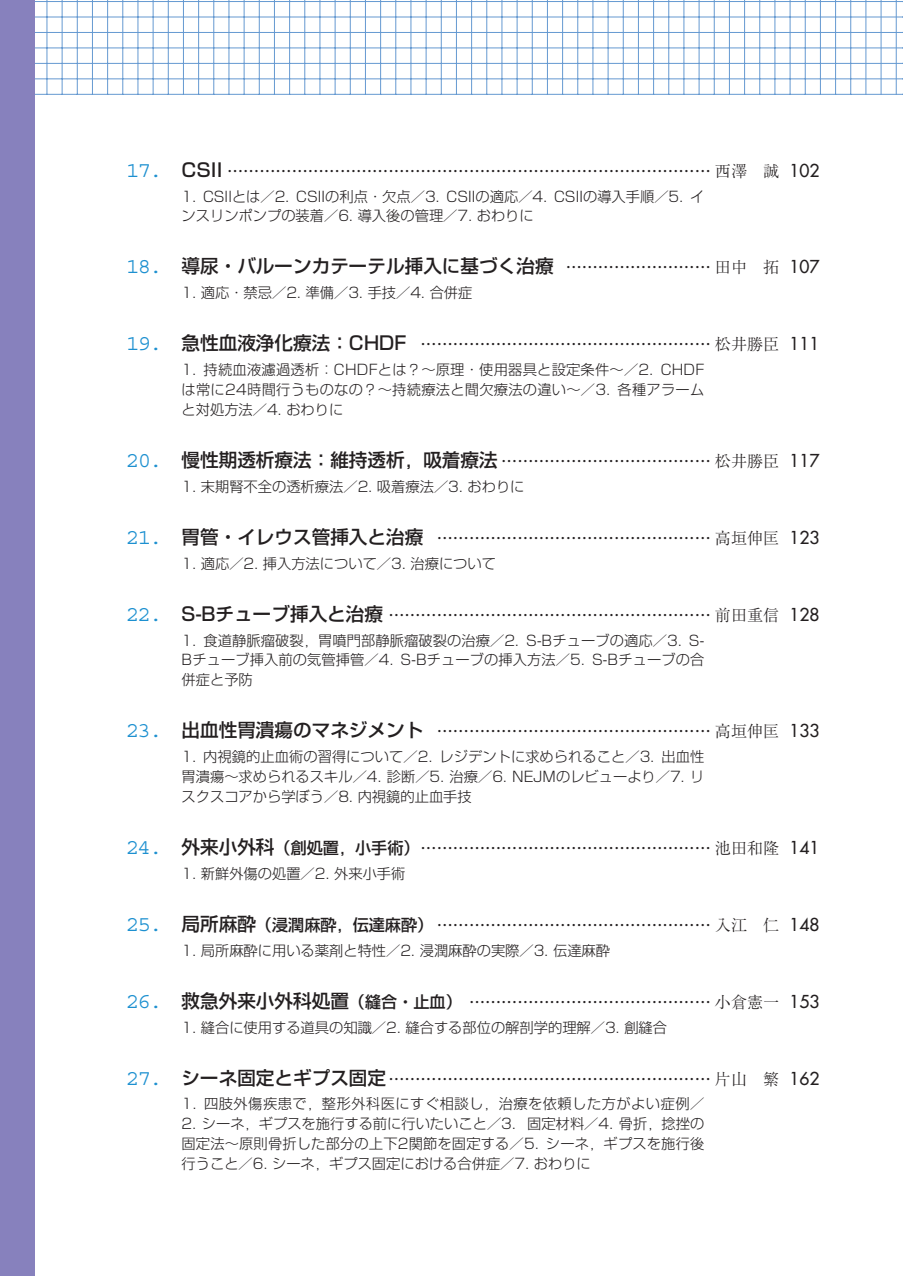
<style>
.page{position:relative;width:903px;height:1276px;background:#fff}
.page>*{position:absolute;margin:0;border:0;box-sizing:border-box;transform-origin:0 0}
.t1{font:500 18.55px "Shin Go";color:#231f20}
.t2{font:300 16.1px "Ryumin";color:#231f20}
.t3{font:300 14.17px/19.8px "Shin Go";color:#231f20;text-align:justify}
.t4{font:300 14.17px "Shin Go";letter-spacing:.035em;color:#231f20}
.s1{font-family:"Courier";font-weight:400;font-size:22.4px;color:#1d90d0}
.s2{font-family:"Shin Go";font-weight:500;font-size:18.55px}
.s3{font-family:"Futura";font-weight:400;font-size:17.32px}
.s4{font-family:"Ryumin";font-weight:300;font-size:16.1px}
.s5{font-family:"Shin Go";font-weight:500}
</style>
<div class="page">
<hr style="left:0;top:1px;width:903px;height:1px;background:#6599d1">
<hr style="left:0;top:17px;width:903px;height:1px;background:#6599d1">
<hr style="left:0;top:32px;width:903px;height:1px;background:#6599d1">
<hr style="left:0;top:47px;width:903px;height:1px;background:#6599d1">
<hr style="left:0;top:63px;width:903px;height:1px;background:#6599d1">
<hr style="left:0;top:78px;width:903px;height:1px;background:#6599d1">
<hr style="left:0;top:94px;width:903px;height:1px;background:#6599d1">
<hr style="left:46px;top:0;width:1px;height:95px;background:#6599d1">
<hr style="left:62px;top:0;width:1px;height:95px;background:#6599d1">
<hr style="left:77px;top:0;width:1px;height:95px;background:#6599d1">
<hr style="left:92px;top:0;width:1px;height:95px;background:#6599d1">
<hr style="left:107px;top:0;width:1px;height:95px;background:#6599d1">
<hr style="left:122px;top:0;width:1px;height:95px;background:#6599d1">
<hr style="left:137px;top:0;width:1px;height:95px;background:#6599d1">
<hr style="left:153px;top:0;width:1px;height:95px;background:#6599d1">
<hr style="left:168px;top:0;width:1px;height:95px;background:#6599d1">
<hr style="left:183px;top:0;width:1px;height:95px;background:#6599d1">
<hr style="left:198px;top:0;width:1px;height:95px;background:#6599d1">
<hr style="left:213px;top:0;width:1px;height:95px;background:#6599d1">
<hr style="left:228px;top:0;width:1px;height:95px;background:#6599d1">
<hr style="left:244px;top:0;width:1px;height:95px;background:#6599d1">
<hr style="left:259px;top:0;width:1px;height:95px;background:#6599d1">
<hr style="left:274px;top:0;width:1px;height:95px;background:#6599d1">
<hr style="left:289px;top:0;width:1px;height:95px;background:#6599d1">
<hr style="left:304px;top:0;width:1px;height:95px;background:#6599d1">
<hr style="left:319px;top:0;width:1px;height:95px;background:#6599d1">
<hr style="left:335px;top:0;width:1px;height:95px;background:#6599d1">
<hr style="left:350px;top:0;width:1px;height:95px;background:#6599d1">
<hr style="left:365px;top:0;width:1px;height:95px;background:#6599d1">
<hr style="left:380px;top:0;width:1px;height:95px;background:#6599d1">
<hr style="left:395px;top:0;width:1px;height:95px;background:#6599d1">
<hr style="left:410px;top:0;width:1px;height:95px;background:#6599d1">
<hr style="left:426px;top:0;width:1px;height:95px;background:#6599d1">
<hr style="left:441px;top:0;width:1px;height:95px;background:#6599d1">
<hr style="left:456px;top:0;width:1px;height:95px;background:#6599d1">
<hr style="left:471px;top:0;width:1px;height:95px;background:#6599d1">
<hr style="left:486px;top:0;width:1px;height:95px;background:#6599d1">
<hr style="left:501px;top:0;width:1px;height:95px;background:#6599d1">
<hr style="left:517px;top:0;width:1px;height:95px;background:#6599d1">
<hr style="left:532px;top:0;width:1px;height:95px;background:#6599d1">
<hr style="left:547px;top:0;width:1px;height:95px;background:#6599d1">
<hr style="left:562px;top:0;width:1px;height:95px;background:#6599d1">
<hr style="left:577px;top:0;width:1px;height:95px;background:#6599d1">
<hr style="left:592px;top:0;width:1px;height:95px;background:#6599d1">
<hr style="left:608px;top:0;width:1px;height:95px;background:#6599d1">
<hr style="left:623px;top:0;width:1px;height:95px;background:#6599d1">
<hr style="left:638px;top:0;width:1px;height:95px;background:#6599d1">
<hr style="left:653px;top:0;width:1px;height:95px;background:#6599d1">
<hr style="left:668px;top:0;width:1px;height:95px;background:#6599d1">
<hr style="left:683px;top:0;width:1px;height:95px;background:#6599d1">
<hr style="left:699px;top:0;width:1px;height:95px;background:#6599d1">
<hr style="left:714px;top:0;width:1px;height:95px;background:#6599d1">
<hr style="left:729px;top:0;width:1px;height:95px;background:#6599d1">
<hr style="left:744px;top:0;width:1px;height:95px;background:#6599d1">
<hr style="left:759px;top:0;width:1px;height:95px;background:#6599d1">
<hr style="left:774px;top:0;width:1px;height:95px;background:#6599d1">
<hr style="left:790px;top:0;width:1px;height:95px;background:#6599d1">
<hr style="left:805px;top:0;width:1px;height:95px;background:#6599d1">
<hr style="left:820px;top:0;width:1px;height:95px;background:#6599d1">
<hr style="left:835px;top:0;width:1px;height:95px;background:#6599d1">
<hr style="left:850px;top:0;width:1px;height:95px;background:#6599d1">
<hr style="left:865px;top:0;width:1px;height:95px;background:#6599d1">
<hr style="left:881px;top:0;width:1px;height:95px;background:#6599d1">
<hr style="left:896px;top:0;width:1px;height:95px;background:#6599d1">
<div style="left:0;top:0;width:35px;height:1276px;background:#8781bd"></div>
<p class="t2" style="left:126px;top:165px;width:695px"><span class="s1">17.</span> <span class="s2">CSII</span> ……………………………………………………………………………… 西澤　誠 <span class="s3">102</span></p>
<p class="t3" style="left:182px;top:188px;width:524px">1. CSllとは／2. CSIIの利点・欠点／3. CSIIの適応／4. CSIIの導入手順／5. インスリンポンプの装着／6. 導入後の管理／7. おわりに</p>
<h1 class="t1" style="left:126px;top:259px;width:695px"><span class="s1">18.</span> 導尿・バルーンカテーテル挿入に基づく治療 <span class="s4">……………………… 田中　拓</span> <span class="s3">107</span></h1>
<p class="t3" style="left:182px;top:285px;width:292px">1. 適応・禁忌／2. 準備／3. 手技／4. 合併症</p>
<p class="t2" style="left:126px;top:339px;width:695px"><span class="s1">19.</span> <span class="s2">急性血液浄化療法：CHDF</span> ……………………………………………… 松井勝臣 <span class="s3">111</span></p>
<p class="t3" style="left:182px;top:362px;width:524px">1. 持続血液濾過透析：CHDFとは？～原理・使用器具と設定条件～／2. CHDFは常に24時間行うものなの？～持続療法と間欠療法の違い～／3. 各種アラームと対処方法／4. おわりに</p>
<h1 class="t1" style="left:126px;top:453px;width:695px"><span class="s1">20.</span> 慢性期透析療法：維持透析，吸着療法 <span class="s4">………………………………… 松井勝臣</span> <span class="s3">117</span></h1>
<p class="t3" style="left:182px;top:478px;width:345px">1. 末期腎不全の透析療法／2. 吸着療法／3. おわりに</p>
<p class="t2" style="left:126px;top:532px;width:695px"><span class="s1">21.</span> <span class="s2">胃管・イレウス管挿入と治療</span> …………………………………………… 高垣伸匡 <span class="s3">123</span></p>
<p class="t3" style="left:182px;top:555px;width:316px">1. 適応／2. 挿入方法について／3. 治療について</p>
<p class="t2" style="left:126px;top:609px;width:695px"><span class="s1">22.</span> <span class="s2">S-Bチューブ挿入と治療</span> …………………………………………………… 前田重信 <span class="s3">128</span></p>
<p class="t3" style="left:182px;top:632px;width:524px">1. 食道静脈瘤破裂，胃噴門部静脈瘤破裂の治療／2. S-Bチューブの適応／3. S-Bチューブ挿入前の気管挿管／4. S-Bチューブの挿入方法／5. S-Bチューブの合併症と予防</p>
<p class="t2" style="left:126px;top:726px;width:695px"><span class="s1">23.</span> <span class="s2">出血性胃潰瘍のマネジメント</span> …………………………………………… 高垣伸匡 <span class="s3">133</span></p>
<p class="t3" style="left:182px;top:749px;width:524px">1. 内視鏡的止血術の習得について／2. レジデントに求められること／3. 出血性胃潰瘍～求められるスキル／4. 診断／5. 治療／6. NEJMのレビューより／7. リスクスコアから学ぼう／8. 内視鏡的止血手技</p>
<p class="t2" style="left:126px;top:842px;width:695px"><span class="s1">24.</span> <span class="s2">外来小外科</span><span class="s5">（創処置，小手術）</span>……………………………………………… 池田和隆 <span class="s3">141</span></p>
<p class="t3" style="left:182px;top:865px;width:225px">1. 新鮮外傷の処置／2. 外来小手術</p>
<p class="t2" style="left:126px;top:919px;width:695px"><span class="s1">25.</span> <span class="s2">局所麻酔</span><span class="s5">（浸潤麻酔，伝達麻酔）</span> …………………………………………… 入江　仁 <span class="s3">148</span></p>
<p class="t3" style="left:182px;top:942px;width:430px">1. 局所麻酔に用いる薬剤と特性／2. 浸潤麻酔の実際／3. 伝達麻酔</p>
<p class="t2" style="left:126px;top:996px;width:695px"><span class="s1">26.</span> <span class="s2">救急外来小外科処置</span><span class="s5">（縫合・止血）</span> ……………………………………… 小倉憲一 <span class="s3">153</span></p>
<p class="t3" style="left:182px;top:1019px;width:487px">1. 縫合に使用する道具の知識／2. 縫合する部位の解剖学的理解／3. 創縫合</p>
<p class="t2" style="left:126px;top:1073px;width:695px"><span class="s1">27.</span> <span class="s2">シーネ固定とギプス固定</span>…………………………………………………… 片山　繁 <span class="s3">162</span></p>
<p class="t4" style="left:182px;top:1099px;width:524px">1. 四肢外傷疾患で，整形外科医にすぐ相談し，治療を依頼した方がよい症例／</p>
<p class="t3" style="left:182px;top:1116px;width:524px">2. シーネ，ギプスを施行する前に行いたいこと／3. 固定材料／4. 骨折，捻挫の固定法～原則骨折した部分の上下2関節を固定する／5. シーネ，ギプスを施行後行うこと／6. シーネ，ギプス固定における合併症／7. おわりに</p>
</div>
